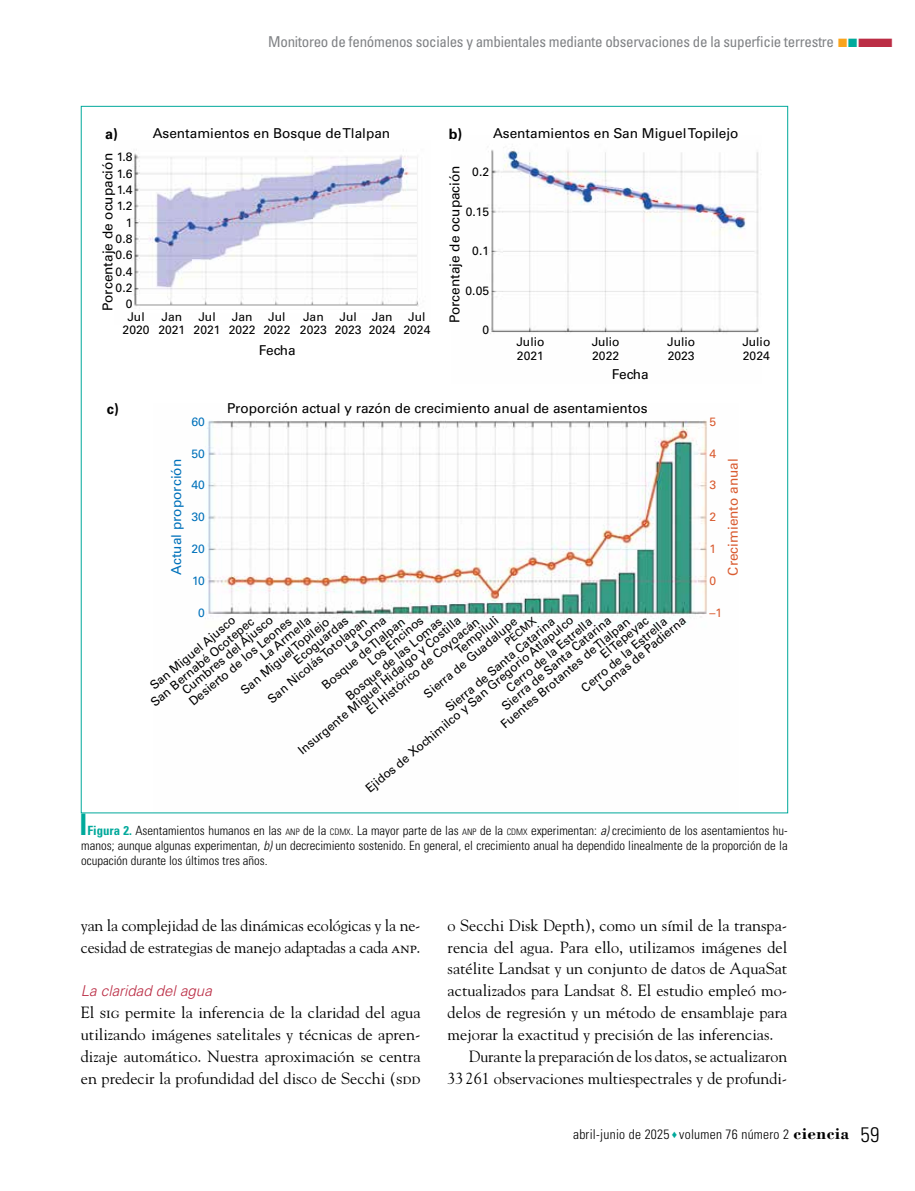
<style>
.page{position:relative;width:915px;height:1191px;background:#fff}
.page>*{position:absolute;margin:0;border:0;box-sizing:border-box;transform-origin:0 0}
.t1{font:16.2px/21.8px "Goudy Std";color:#000}
.t2{font:condensed 15px "Univers LT Std";letter-spacing:-.02em;color:#808285}
.t3{font:italic 300 15px "Univers LT Std";color:#bb2d45}
.t4{font:700 14.4px "Univers LT Std";color:#000}
.t5{font:13.65px "Univers LT Std";color:#000}
.t6{font:13.65px "Univers LT Std";color:#0071ba}
.t7{font:13.65px "Univers LT Std";color:#d95b30}
.t8{font:300 condensed 13.5px "Univers LT Std";letter-spacing:.02em;color:#000}
.t9{font:300 condensed 12.75px/15px "Univers LT Std";color:#000;text-align:justify}
.t10{font:12.15px/13.6px "Univers LT Std";color:#000}
.t11{font:12.15px "Univers LT Std";color:#0071ba}
.t12{font:12.15px "Univers LT Std";color:#d95b30}
.t13{font:10.65px "Univers LT Std";color:#000}
.s1{color:#faa41d}
.s2{color:#00a99b}
.s3{color:#bb2d45}
.s4{font-weight:700;font-size:14.4px}
.s5{font-weight:700;color:#00a99b}
.s6{font-size:8.85px}
.s7{font-style:italic}
.s8{font-family:"Bodoni Std";font-weight:700;font-stretch:normal;font-size:17.25px}
.s9{font-size:21px}
</style>
<div class="page">
<img style="left:205px;top:420px;width:502px;height:208px">
<img style="left:486px;top:147px;width:273px;height:187px">
<img style="left:131px;top:153px;width:288px;height:154px">
<p class="t2" style="left:268px;top:32px;width:626px">Monitoreo de fenómenos sociales y ambientales mediante observaciones de la superficie terrestre <span class="s1">■</span><span class="s2">■</span><span class="s3">■</span></p>
<p class="t4" style="left:105px;top:125px;width:14px">a)</p>
<p class="t5" style="left:153px;top:125px;width:239px">Asentamientos en Bosque de Tlalpan</p>
<p class="t5" style="left:448px;top:125px;width:291px"><span class="s4">b)</span> Asentamientos en San Miguel Topilejo</p>
<p class="t10" style="left:115px;top:149px;width:18px;line-height:16.4px;text-align:right">1.8<br>1.6<br>1.4<br>1.2<br>1<br>0.8<br>0.6<br>0.4<br>0.2<br>0</p>
<p class="t5" style="left:100px;top:311px;width:159px;rotate:-90deg">Porcentaje de ocupación</p>
<p class="t10" style="left:127px;top:309px;width:19px">Jul</p>
<p class="t10" style="left:123px;top:323px;width:28px">2020</p>
<p class="t10" style="left:158px;top:309px;width:28px">Jan<br>2021</p>
<p class="t10" style="left:193px;top:309px;width:28px;text-align:center">Jul<br>2021</p>
<p class="t10" style="left:263px;top:309px;width:28px;text-align:center">Jul<br>2022</p>
<p class="t10" style="left:229px;top:309px;width:28px">Jan<br>2022</p>
<p class="t10" style="left:334px;top:309px;width:28px;text-align:center">Jul<br>2023</p>
<p class="t10" style="left:300px;top:309px;width:28px">Jan<br>2023</p>
<p class="t10" style="left:403px;top:309px;width:28px;text-align:center">Jul<br>2024</p>
<p class="t10" style="left:368px;top:309px;width:28px">Jan<br>2024</p>
<p class="t5" style="left:259px;top:342px;width:38px">Fecha</p>
<p class="t5" style="left:446px;top:323px;width:159px;rotate:-90deg">Porcentaje de ocupación</p>
<p class="t10" style="left:472px;top:165px;width:18px">0.2</p>
<p class="t10" style="left:465px;top:204px;width:25px">0.15</p>
<p class="t10" style="left:472px;top:244px;width:18px">0.1</p>
<p class="t10" style="left:465px;top:284px;width:25px">0.05</p>
<p class="t10" style="left:482px;top:323px;width:8px">0</p>
<p class="t10" style="left:516px;top:335px;width:29px">Julio<br>2021</p>
<p class="t10" style="left:591px;top:335px;width:29px">Julio<br>2022</p>
<p class="t5" style="left:611px;top:366px;width:38px">Fecha</p>
<p class="t10" style="left:667px;top:335px;width:29px">Julio<br>2023</p>
<p class="t10" style="left:742px;top:335px;width:29px">Julio<br>2024</p>
<p class="t4" style="left:107px;top:400px;width:13px">c)</p>
<p class="t5" style="left:227px;top:400px;width:421px">Proporción actual y razón de crecimiento anual de asentamientos</p>
<p class="t11" style="left:191px;top:414px;width:15px">60</p>
<p class="t11" style="left:191px;top:446px;width:15px">50</p>
<p class="t11" style="left:191px;top:478px;width:15px">40</p>
<p class="t11" style="left:191px;top:509px;width:15px">30</p>
<p class="t11" style="left:191px;top:541px;width:15px">20</p>
<p class="t11" style="left:192px;top:573px;width:14px">10</p>
<p class="t11" style="left:198px;top:605px;width:8px">0</p>
<p class="t6" style="left:168px;top:575px;width:117px;rotate:-90deg">Actual proporción</p>
<p class="t10" style="left:413px;top:680px;width:119px;line-height:13px;text-indent:52px;rotate:-40deg">Tempiluli<br>Sierra de Guadalupe</p>
<p class="t13" style="left:502px;top:638px;width:39px;rotate:-40deg">PECMX</p>
<p class="t10" style="left:570px;top:674px;width:109px;line-height:13px;text-indent:36px;rotate:-40deg">El Tepeyac<br>Cerro de la Estrella</p>
<p class="t10" style="left:334px;top:683px;width:123px;line-height:13px;text-indent:40px;rotate:-40deg">Los Encinos<br>Bosque de las Lomas</p>
<p class="t10" style="left:257px;top:685px;width:127px;line-height:13px;text-indent:45px;rotate:-40deg">Ecoguardas<br>San Nicolás Totolapan</p>
<p class="t10" style="left:178px;top:688px;width:131px;line-height:13px;rotate:-40deg">Cumbres del Ajusco<br>Desierto de los Leones</p>
<p class="t10" style="left:311px;top:672px;width:106px;line-height:13px;text-indent:42px;rotate:-40deg">La Loma<br>Bosque de Tlalpan</p>
<p class="t10" style="left:140px;top:688px;width:132px;line-height:13px;text-align:center;rotate:-40deg">San Miguel Ajusco<br>San Bernabé Ocotepec</p>
<p class="t10" style="left:357px;top:777px;width:268px;line-height:10.9px;text-indent:113px;rotate:-40deg">Sierra de Santa Catarina<br>Ejidos de Xochimilco y San Gregorio Atlapulco</p>
<p class="t10" style="left:356px;top:696px;width:144px;line-height:13px;text-indent:-79px;rotate:-40deg">Insurgente Miguel Hidalgo y Costilla<br>El Histórico de Coyoacán</p>
<p class="t10" style="left:492px;top:694px;width:140px;line-height:11.2px;text-align:center;rotate:-40deg">Cerro de la Estrella<br>Sierra de Santa Catarina</p>
<p class="t10" style="left:596px;top:683px;width:111px;rotate:-40deg">Lomas de Padierna</p>
<p class="t10" style="left:230px;top:676px;width:113px;line-height:13px;text-indent:37px;rotate:-40deg">La Armella<br>San Miguel Topilejo</p>
<p class="t10" style="left:497px;top:720px;width:166px;rotate:-40deg">Fuentes Brotantes de Tlalpan</p>
<p class="t12" style="left:709px;top:414px;width:8px">5</p>
<p class="t12" style="left:709px;top:446px;width:8px">4</p>
<p class="t12" style="left:709px;top:478px;width:8px">3</p>
<p class="t12" style="left:709px;top:509px;width:8px">2</p>
<p class="t12" style="left:709px;top:541px;width:8px">1</p>
<p class="t12" style="left:709px;top:573px;width:8px">0</p>
<p class="t12" style="left:709px;top:605px;width:14px">–1</p>
<p class="t7" style="left:724px;top:575px;width:119px;rotate:-90deg">Crecimiento anual</p>
<p class="t9" style="left:81px;top:823px;width:707px"><span class="s2">■</span> <span class="s5">Figura 2.</span> Asentamientos humanos en las <span class="s6">ANP</span> de la <span class="s6">CDMX</span>. La mayor parte de las <span class="s6">ANP</span> de la <span class="s6">CDMX</span> experimentan: <span class="s7">a)</span> crecimiento de los asentamientos hu&shy;manos; aunque algunas experimentan, <span class="s7">b)</span> un decrecimiento sostenido. En general, el crecimiento anual ha dependido linealmente de la proporción de la ocupación durante los últimos tres años.</p>
<p class="t1" style="left:81px;top:914px;width:341px">yan la complejidad de las dinámicas ecológicas y la ne&shy;cesidad de estrategias de manejo adaptadas a cada anp.</p>
<p class="t3" style="left:81px;top:982px;width:132px">La claridad del agua</p>
<p class="t1" style="left:81px;top:1001px;width:341px;text-align:justify">El sig permite la inferencia de la claridad del agua utilizando imágenes satelitales y técnicas de apren&shy;dizaje automático. Nuestra aproximación se centra en predecir la profundidad del disco de Secchi (sdd</p>
<p class="t1" style="left:447px;top:914px;width:341px">o Secchi Disk Depth), como un símil de la transpa-</p>
<p class="t1" style="left:447px;top:936px;width:341px">rencia del agua. Para ello, utilizamos imágenes del</p>
<p class="t1" style="left:447px;top:957px;width:341px">satélite Landsat y un conjunto de datos de AquaSat</p>
<p class="t1" style="left:447px;top:979px;width:341px">actualizados para Landsat 8. El estudio empleó mo-</p>
<p class="t1" style="left:447px;top:1001px;width:341px">delos de regresión y un método de ensamblaje para</p>
<p class="t1" style="left:447px;top:1023px;width:327px">mejorar la exactitud y precisión de las inferencias.</p>
<p class="t1" style="left:468px;top:1045px;width:320px">Durante la preparación de los datos, se actualizaron</p>
<p class="t1" style="left:447px;top:1066px;width:341px">33 261 observaciones multiespectrales y de profundi-</p>
<p class="t8" style="left:573px;top:1126px;width:308px">abril-junio de 2025 <span class="s2">♦</span> volumen 76 número 2 <span class="s8">ciencia</span> <span class="s9">59</span></p>
</div>
